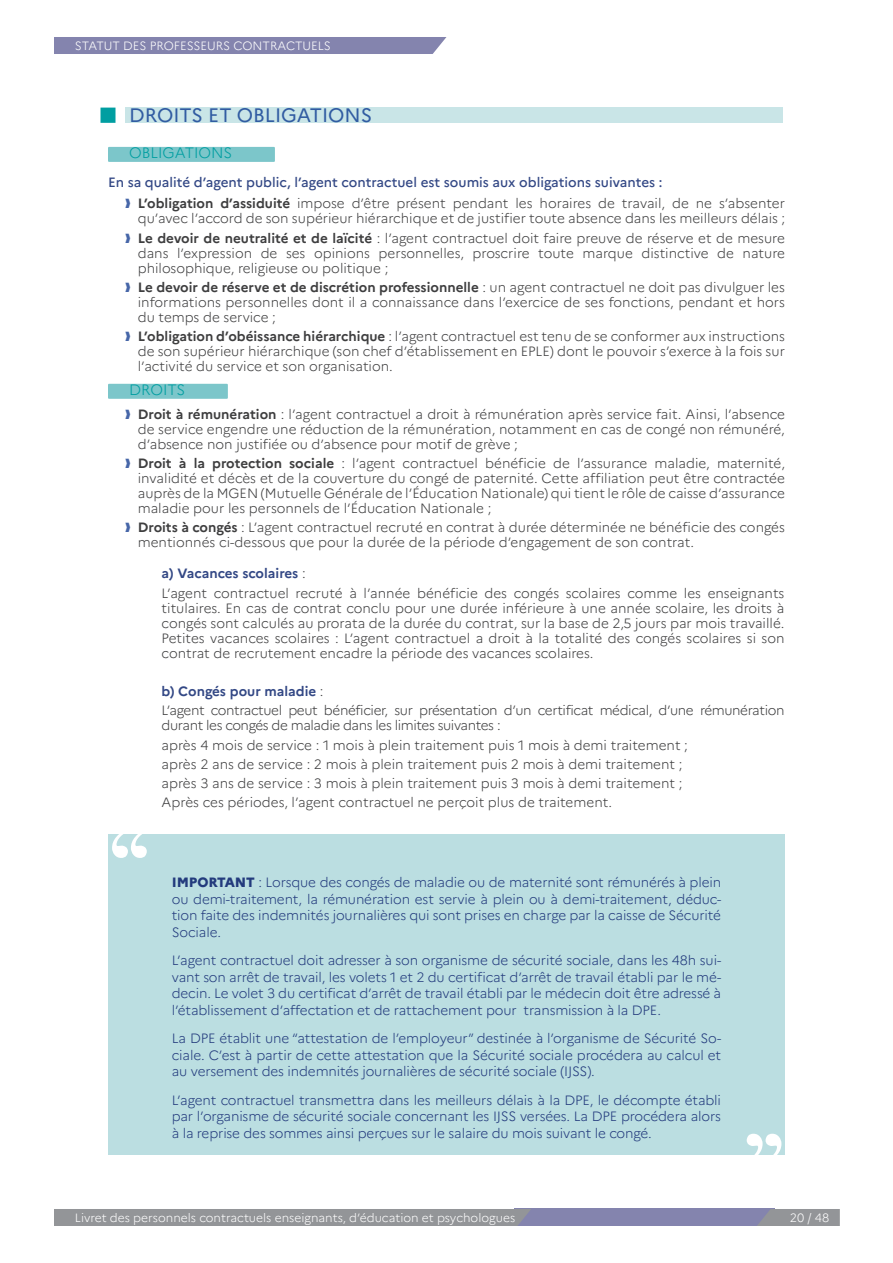
<style>
.page{position:relative;width:893px;height:1263px;background:#fff}
.page>*{position:absolute;margin:0;border:0;box-sizing:border-box;transform-origin:0 0}
.t1{font:19.5px "Marianne";color:#315ca2}
.t2{font:300 15px "Marianne";color:#009ea1}
.t3{font:300 13.5px/15px "Marianne";color:#3e3e3f;text-align:justify}
.t4{font:300 13.5px/16.5px "Marianne";letter-spacing:-.01em;color:#233b7d;text-align:justify}
.t5{font:300 13.5px/19.2px "Marianne";letter-spacing:-.03em;color:#3e3e3f}
.t6{font:500 13.5px "Marianne";color:#334885}
.t7{font:300 12px "Marianne";color:#fff}
.s1{color:#4666a8}
.s2{font-weight:700}
.s3{font-weight:700;color:#334885}
.s4{font-weight:800}
</style>
<div class="page">
<div style="left:514px;top:1209px;width:261px;height:17px;background:#8484ae"></div>
<div style="left:54px;top:1209px;width:477px;height:17px;background:#939598"></div>
<svg style="left:757px;top:1209px;width:83px;height:17px"></svg>
<div style="left:54px;top:37px;width:392px;height:17px;background:#8484ae"></div>
<div style="left:108px;top:147px;width:167px;height:15px;background:#7cc6ca"></div>
<div style="left:108px;top:384px;width:120px;height:15px;background:#7cc6ca"></div>
<div style="left:125px;top:108px;width:658px;height:15px;background:#c9e5e7"></div>
<div style="left:100px;top:108px;width:16px;height:15px;background:#009ea1"></div>
<div style="left:108px;top:834px;width:677px;height:321px;background:#bbdee1"></div>
<svg style="left:112px;top:834px;width:35px;height:24px"></svg>
<svg style="left:747px;top:1134px;width:34px;height:21px"></svg>
<p class="t7" style="left:75px;top:38px;width:258px">STATUT DES PROFESSEURS CONTRACTUELS</p>
<h1 class="t1" style="left:129px;top:103px;width:245px">DROITS ET OBLIGATIONS</h1>
<p class="t2" style="left:129px;top:144px;width:105px">OBLIGATIONS</p>
<p class="t6" style="left:108px;top:174px;width:556px">En sa qualité d’agent public, l’agent contractuel est soumis aux obligations suivantes :</p>
<p class="t3" style="left:125px;top:196px;width:661px;text-align:right"><span class="s1">❱</span> <span class="s2">L’obligation d’assiduité</span> impose d’être présent pendant les horaires de travail, de ne s’absenter qu’avec l’accord de son supérieur hiérarchique et de justifier toute absence dans les meilleurs délais ;</p>
<p class="t3" style="left:138px;top:230px;width:649px;text-indent:-13px"><span class="s1">❱</span> <span class="s2">Le devoir de neutralité et de laïcité</span> : l’agent contractuel doit faire preuve de réserve et de mesure dans l’expression de ses opinions personnelles, proscrire toute marque distinctive de nature philosophique, religieuse ou politique ;</p>
<p class="t3" style="left:138px;top:280px;width:649px;text-indent:-13px"><span class="s1">❱</span> <span class="s2">Le devoir de réserve et de discrétion professionnelle</span> : un agent contractuel ne doit pas divulguer les informations personnelles dont il a connaissance dans l’exercice de ses fonctions, pendant et hors du temps de service ;</p>
<p class="t3" style="left:138px;top:329px;width:649px;text-indent:-13px"><span class="s1">❱</span> <span class="s2">L’obligation d’obéissance hiérarchique</span> : l’agent contractuel est tenu de se conformer aux instructions de son supérieur hiérarchique (son chef d’établissement en EPLE) dont le pouvoir s’exerce à la fois sur l’activité du service et son organisation.</p>
<p class="t2" style="left:129px;top:381px;width:58px">DROITS</p>
<p class="t3" style="left:138px;top:407px;width:649px;text-indent:-13px"><span class="s1">❱</span> <span class="s2">Droit à rémunération</span> : l’agent contractuel a droit à rémunération après service fait. Ainsi, l’absence de service engendre une réduction de la rémunération, notamment en cas de congé non rémunéré, d’absence non justifiée ou d’absence pour motif de grève ;</p>
<p class="t3" style="left:138px;top:456px;width:649px;text-indent:-13px"><span class="s1">❱</span> <span class="s2">Droit à la protection sociale</span> : l’agent contractuel bénéficie de l’assurance maladie, maternité, invalidité et décès et de la couverture du congé de paternité. Cette affiliation peut être contractée auprès de la MGEN (Mutuelle Générale de l’Éducation Nationale) qui tient le rôle de caisse d’assurance maladie pour les personnels de l’Éducation Nationale ;</p>
<p class="t3" style="left:138px;top:520px;width:649px;text-indent:-13px"><span class="s1">❱</span> <span class="s2">Droits à congés</span> : L’agent contractuel recruté en contrat à durée déterminée ne bénéficie des congés mentionnés ci-dessous que pour la durée de la période d’engagement de son contrat.</p>
<p class="t3" style="left:162px;top:564px;width:624px;line-height:19.2px"><span class="s3">a) Vacances scolaires</span> :<br>L’agent contractuel recruté à l’année bénéficie des congés scolaires comme les enseignants</p>
<p class="t3" style="left:162px;top:600px;width:624px">titulaires. En cas de contrat conclu pour une durée inférieure à une année scolaire, les droits à congés sont calculés au prorata de la durée du contrat, sur la base de 2,5 jours par mois travaillé.<br>Petites vacances scolaires : L’agent contractuel a droit à la totalité des congés scolaires si son contrat de recrutement encadre la période des vacances scolaires.</p>
<p class="t5" style="left:162px;top:682px;width:624px"><span class="s3">b) Congés pour maladie</span> :<br>L’agent contractuel peut bénéficier, sur présentation d’un certificat médical, d’une rémunération</p>
<p class="t3" style="left:162px;top:716px;width:528px;line-height:19.2px;text-align:left">durant les congés de maladie dans les limites suivantes :<br>après 4 mois de service : 1 mois à plein traitement puis 1 mois à demi traitement ; après 2 ans de service : 2 mois à plein traitement puis 2 mois à demi traitement ; après 3 ans de service : 3 mois à plein traitement puis 3 mois à demi traitement ; Après ces périodes, l’agent contractuel ne perçoit plus de traitement.</p>
<p class="t4" style="left:172px;top:874px;width:551px"><span class="s4">IMPORTANT</span> : Lorsque des congés de maladie ou de maternité sont rémunérés à plein ou demi-traitement, la rémunération est servie à plein ou à demi-traitement, déduc&shy;tion faite des indemnités journalières qui sont prises en charge par la caisse de Sécurité Sociale.</p>
<p class="t4" style="left:172px;top:952px;width:551px">L’agent contractuel doit adresser à son organisme de sécurité sociale, dans les 48h sui&shy;vant son arrêt de travail, les volets 1 et 2 du certificat d’arrêt de travail établi par le mé&shy;decin. Le volet 3 du certificat d’arrêt de travail établi par le médecin doit être adressé à l’établissement d’affectation et de rattachement pour transmission à la DPE.</p>
<p class="t4" style="left:172px;top:1030px;width:551px">La DPE établit une “attestation de l’employeur” destinée à l’organisme de Sécurité So&shy;ciale. C’est à partir de cette attestation que la Sécurité sociale procédera au calcul et au versement des indemnités journalières de sécurité sociale (IJSS).</p>
<p class="t4" style="left:172px;top:1091px;width:551px">L’agent contractuel transmettra dans les meilleurs délais à la DPE, le décompte établi par l’organisme de sécurité sociale concernant les IJSS versées. La DPE procédera alors à la reprise des sommes ainsi perçues sur le salaire du mois suivant le congé.</p>
<p class="t7" style="left:75px;top:1210px;width:442px">Livret des personnels contractuels enseignants, d’éducation et psychologues</p>
<p class="t7" style="left:790px;top:1210px;width:41px">20 / 48</p>
</div>
